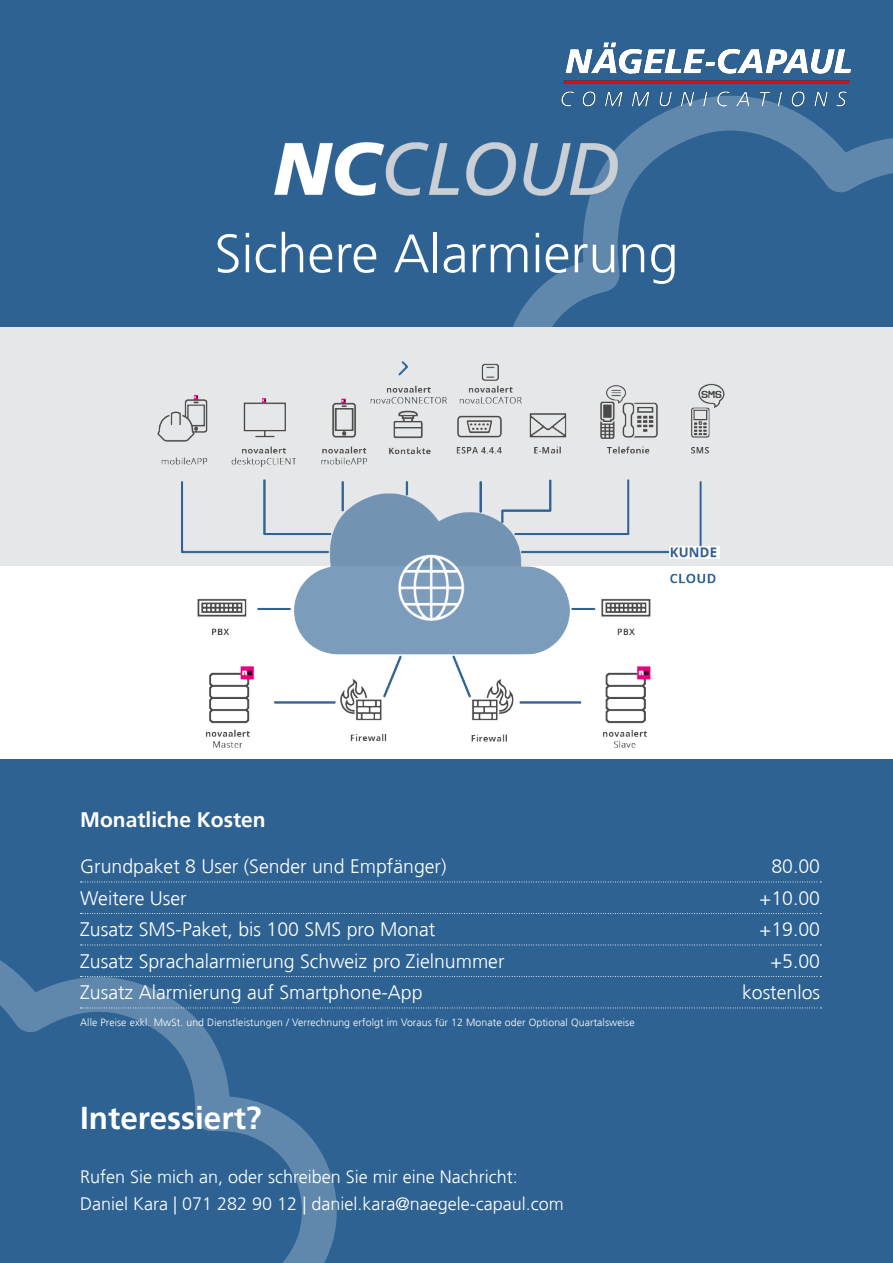
<style>
.page{position:relative;width:893px;height:1263px;background:#2d6292}
.page>*{position:absolute;margin:0;border:0;box-sizing:border-box;transform-origin:0 0}
.t1{font:300 54px "Frutiger";color:#fff}
.t2{font:700 31.5px "Frutiger";color:#fff}
.t3{font:700 21px "Frutiger";color:#fff}
.t4{font:300 19.5px "Frutiger";color:#fff}
.t5{font:300 18px "Frutiger";color:#fff}
.t6{font:300 10.5px "Frutiger";letter-spacing:.01em;color:#fff}
</style>
<div class="page">
<img style="left:563px;top:43px;width:287px;height:51px">
<svg style="left:513px;top:94px;width:380px;height:233px"></svg>
<svg style="left:0;top:944px;width:338px;height:319px"></svg>
<div style="left:0;top:327px;width:893px;height:432px;background:#fff"></div>
<div style="left:0;top:327px;width:893px;height:239px;background:#e6e7e9"></div>
<img style="left:157px;top:361px;width:568px;height:387px">
<svg style="left:81px;top:881px;width:740px;height:1px"></svg>
<svg style="left:81px;top:913px;width:740px;height:1px"></svg>
<svg style="left:81px;top:944px;width:740px;height:1px"></svg>
<svg style="left:81px;top:976px;width:740px;height:1px"></svg>
<svg style="left:81px;top:1007px;width:740px;height:1px"></svg>
<img style="left:275px;top:142px;width:343px;height:54px">
<p class="t1" style="left:214px;top:223px;width:466px">Sichere Alarmierung</p>
<p class="t3" style="left:80px;top:807px;width:187px">Monatliche Kosten</p>
<p class="t4" style="left:80px;top:855px;width:368px">Grundpaket 8 User (Sender und Empfänger)</p>
<p class="t4" style="left:771px;top:855px;width:50px">80.00</p>
<p class="t4" style="left:80px;top:887px;width:108px">Weitere User</p>
<p class="t4" style="left:760px;top:887px;width:62px">+10.00</p>
<p class="t4" style="left:80px;top:918px;width:357px">Zusatz SMS-Paket, bis 100 SMS pro Monat</p>
<p class="t4" style="left:760px;top:918px;width:62px">+19.00</p>
<p class="t4" style="left:80px;top:950px;width:426px">Zusatz Sprachalarmierung Schweiz pro Zielnummer</p>
<p class="t4" style="left:770px;top:950px;width:51px">+5.00</p>
<p class="t4" style="left:80px;top:981px;width:344px">Zusatz Alarmierung auf Smartphone-App</p>
<p class="t4" style="left:742px;top:981px;width:80px">kostenlos</p>
<p class="t6" style="left:80px;top:1016px;width:556px">Alle Preise exkl. MwSt. und Dienstleistungen / Verrechnung erfolgt im Voraus für 12 Monate oder Optional Quartalsweise</p>
<p class="t2" style="left:80px;top:1099px;width:183px">Interessiert?</p>
<p class="t5" style="left:80px;top:1166px;width:439px">Rufen Sie mich an, oder schreiben Sie mir eine Nachricht:</p>
<p class="t5" style="left:80px;top:1193px;width:485px">Daniel Kara | 071 282 90 12 | daniel.kara@naegele-capaul.com</p>
</div>
